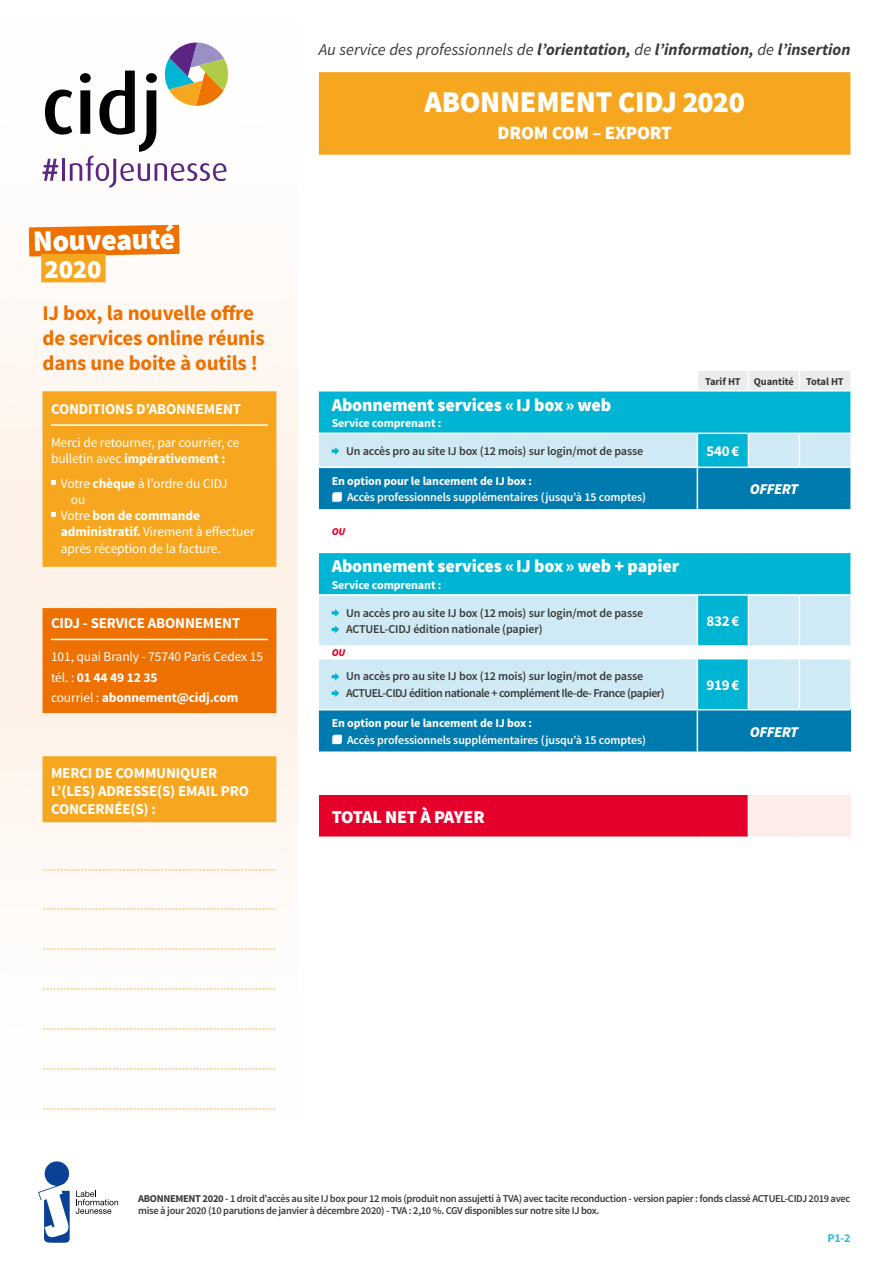
<style>
.page{position:relative;width:893px;height:1263px;background:#fff}
.page>*{position:absolute;margin:0;border:0;box-sizing:border-box;transform-origin:0 0}
.t1{font:900 30px "Source Sans Pro";letter-spacing:-.01em;color:#fff}
.t2{font:900 29.7px "Source Sans Pro";color:#fff}
.t3{font:900 26.7px "Source Sans Pro";color:#fff}
.t4{font:700 21px/25.2px "Source Sans Pro";letter-spacing:-.01em;color:#ee7100}
.t5{font:900 18.75px "Source Sans Pro";letter-spacing:-.01em;color:#fff}
.t6{font:900 18px "Source Sans Pro";letter-spacing:-.01em;color:#fff}
.t7{font:italic 700 16.5px "Source Sans Pro";color:#3a3a39}
.t8{font:700 15px/18px "Source Sans Pro";letter-spacing:-.01em;color:#fff}
.t9{font:italic 900 15px "Source Sans Pro";letter-spacing:-.025em;color:#fff}
.t10{font:13.5px/20.4px "Source Sans Pro";letter-spacing:-.01em;color:#fff}
.t11{font:700 13.5px "Source Sans Pro";letter-spacing:-.01em;color:#fff}
.t12{font:700 12px "Source Sans Pro";color:#fdd49a}
.t13{font:600 12px/16.5px "Source Sans Pro";letter-spacing:-.01em;color:#3a3a39}
.t14{font:600 12px/16.5px "Source Sans Pro";letter-spacing:-.04em;color:#3a3a39}
.t15{font:600 12px "Source Sans Pro";letter-spacing:-.01em;color:#fff}
.t16{font:700 12px "Source Sans Pro";letter-spacing:-.01em;color:#fff}
.t17{font:700 12px "Source Sans Pro";color:#35bcd9}
.t18{font:600 10.5px/12.6px "Source Sans Pro";letter-spacing:-.03em;color:#3a3a39}
.t19{font:700 10.5px "Source Sans Pro";letter-spacing:-.01em;color:#3a3a39}
.t20{font:italic 900 10.5px "Source Sans Pro";color:#e4002b}
.s1{font-weight:700}
.s2{font-weight:400}
</style>
<div class="page">
<svg style="left:0;top:171px;width:298px;height:695px;fill:#fef6f0"></svg>
<div style="left:319px;top:72px;width:531px;height:83px;background:#f7a71f"></div>
<div style="left:43px;top:391px;width:233px;height:176px;background:#f7a71f"></div>
<hr style="left:51px;top:424px;width:217px;height:2px;background:#fff">
<div style="left:43px;top:608px;width:233px;height:105px;background:#ee7100"></div>
<hr style="left:51px;top:639px;width:217px;height:1px;background:#fff">
<div style="left:43px;top:756px;width:233px;height:66px;background:#f7a71f"></div>
<svg style="left:51px;top:480px;width:5px;height:5px"></svg>
<svg style="left:51px;top:512px;width:5px;height:5px"></svg>
<div style="left:319px;top:391px;width:531px;height:42px;background:#00b4d4"></div>
<div style="left:319px;top:434px;width:531px;height:33px;background:#cfeaf4"></div>
<div style="left:319px;top:468px;width:531px;height:41px;background:#007baf"></div>
<svg style="left:319px;top:553px;width:531px;height:198px;background:#7fcbe1"></svg>
<div style="left:697px;top:710px;width:153px;height:42px;background:#007baf"></div>
<div style="left:319px;top:795px;width:429px;height:42px;background:#e4002b"></div>
<div style="left:748px;top:795px;width:102px;height:42px;background:#fdece8"></div>
<hr style="left:799px;top:434px;width:1px;height:33px;background:#fff">
<hr style="left:799px;top:596px;width:1px;height:49px;background:#fff">
<hr style="left:319px;top:645px;width:378px;height:2px;background:#fff">
<hr style="left:748px;top:645px;width:51px;height:2px;background:#fff">
<svg style="left:697px;top:434px;width:52px;height:275px"></svg>
<hr style="left:799px;top:645px;width:51px;height:2px;background:#fff">
<hr style="left:697px;top:659px;width:1px;height:50px;background:#fff">
<hr style="left:748px;top:659px;width:1px;height:50px;background:#fff">
<hr style="left:799px;top:659px;width:1px;height:50px;background:#fff">
<hr style="left:319px;top:709px;width:378px;height:1px;background:#fff">
<hr style="left:697px;top:709px;width:51px;height:1px;background:#fff">
<hr style="left:697px;top:710px;width:1px;height:41px;background:#fff">
<hr style="left:748px;top:709px;width:51px;height:1px;background:#fff">
<hr style="left:799px;top:709px;width:51px;height:1px;background:#fff">
<hr style="left:697px;top:751px;width:51px;height:2px;background:#fff">
<hr style="left:748px;top:751px;width:51px;height:2px;background:#fff">
<hr style="left:799px;top:751px;width:51px;height:2px;background:#fff">
<hr style="left:319px;top:836px;width:378px;height:2px;background:#fff">
<hr style="left:697px;top:836px;width:51px;height:2px;background:#fff">
<hr style="left:748px;top:836px;width:51px;height:2px;background:#fff">
<hr style="left:799px;top:836px;width:51px;height:2px;background:#fff">
<div style="left:698px;top:371px;width:152px;height:19px;background:#ececec"></div>
<hr style="left:748px;top:795px;width:1px;height:41px;background:#fff">
<hr style="left:697px;top:467px;width:51px;height:1px;background:#fff">
<hr style="left:748px;top:467px;width:51px;height:1px;background:#fff">
<hr style="left:697px;top:509px;width:51px;height:2px;background:#fff">
<hr style="left:748px;top:509px;width:51px;height:2px;background:#fff">
<hr style="left:697px;top:552px;width:51px;height:1px;background:#fff">
<hr style="left:748px;top:552px;width:51px;height:1px;background:#fff">
<hr style="left:319px;top:594px;width:378px;height:2px;background:#fff">
<hr style="left:697px;top:594px;width:51px;height:2px;background:#fff">
<hr style="left:748px;top:594px;width:51px;height:2px;background:#fff">
<hr style="left:799px;top:594px;width:51px;height:2px;background:#fff">
<hr style="left:319px;top:658px;width:378px;height:1px;background:#fff">
<hr style="left:697px;top:658px;width:51px;height:1px;background:#fff">
<hr style="left:748px;top:658px;width:51px;height:1px;background:#fff">
<hr style="left:799px;top:658px;width:51px;height:1px;background:#fff">
<svg style="left:332px;top:447px;width:7px;height:8px"></svg>
<svg style="left:332px;top:491px;width:11px;height:11px"></svg>
<svg style="left:332px;top:609px;width:7px;height:8px"></svg>
<svg style="left:332px;top:625px;width:7px;height:8px"></svg>
<svg style="left:332px;top:673px;width:7px;height:8px"></svg>
<svg style="left:332px;top:689px;width:7px;height:8px"></svg>
<svg style="left:332px;top:734px;width:11px;height:11px"></svg>
<svg style="left:0;top:210px;width:209px;height:108px"></svg>
<div style="left:41px;top:254px;width:65px;height:28px;background:#f7a71f"></div>
<svg style="left:38px;top:1161px;width:80px;height:82px"></svg>
<svg style="left:43px;top:42px;width:186px;height:146px"></svg>
<h2 class="t2" style="left:33px;top:221px;width:144px;rotate:-1deg">Nouveauté</h2>
<h3 class="t3" style="left:45px;top:250px;width:58px">2020</h3>
<h3 class="t4" style="left:43px;top:301px;width:224px">IJ box, la nouvelle offre de services online réunis dans une boite à outils !</h3>
<p class="t8" style="left:51px;top:400px;width:192px">CONDITIONS D’ABONNEMENT</p>
<p class="t10" style="left:51px;top:435px;width:190px;line-height:16.2px">Merci de retourner, par courrier, ce bulletin avec <span class="s1">impérativement :</span></p>
<p class="t10" style="left:61px;top:473px;width:168px">Votre <span class="s1">chèque</span> à l’ordre du CIDJ</p>
<p class="t10" style="left:71px;top:490px;width:16px">ou</p>
<p class="t11" style="left:61px;top:507px;width:141px"><span class="s2">Votre</span> bon de commande</p>
<p class="t10" style="left:61px;top:522px;width:195px"><span class="s1">administratif.</span> Virement à effectuer</p>
<p class="t10" style="left:61px;top:538px;width:161px">après réception de la facture.</p>
<p class="t8" style="left:51px;top:615px;width:191px">CIDJ - SERVICE ABONNEMENT</p>
<p class="t10" style="left:51px;top:647px;width:214px">101, quai Branly - 75740 Paris Cedex 15 tél. : <span class="s1">01 44 49 12 35<br></span>courriel : <span class="s1">abonnement@cidj.com</span></p>
<p class="t8" style="left:51px;top:764px;width:200px">MERCI DE COMMUNIQUER<br>L’(LES) ADRESSE(S) EMAIL PRO<br>CONCERNÉE(S) :</p>
<p class="t12" style="left:43px;top:859px;width:235px">...................................................................</p>
<p class="t12" style="left:43px;top:899px;width:235px">...................................................................</p>
<p class="t12" style="left:43px;top:939px;width:235px">...................................................................</p>
<p class="t12" style="left:43px;top:978px;width:235px">...................................................................</p>
<p class="t12" style="left:43px;top:1018px;width:235px">...................................................................</p>
<p class="t12" style="left:43px;top:1058px;width:235px">...................................................................</p>
<p class="t12" style="left:43px;top:1098px;width:235px">...................................................................</p>
<h3 class="t7" style="left:319px;top:39px;width:533px"><span class="s2">Au service des professionnels de</span> l’orientation, <span class="s2">de</span> l’information, <span class="s2">de</span> l’insertion</h3>
<h1 class="t1" style="left:424px;top:81px;width:322px">ABONNEMENT CIDJ 2020</h1>
<h3 class="t5" style="left:498px;top:120px;width:176px">DROM COM – EXPORT</h3>
<p class="t19" style="left:705px;top:375px;width:140px">Tarif HT Quantité Total HT</p>
<h3 class="t6" style="left:332px;top:392px;width:281px">Abonnement services «IJ box» web</h3>
<p class="t16" style="left:332px;top:415px;width:111px">Service comprenant :</p>
<p class="t13" style="left:346px;top:443px;width:299px">Un accès pro au site IJ box (12 mois) sur login/mot de passe</p>
<p class="t8" style="left:706px;top:442px;width:34px">540€</p>
<p class="t16" style="left:332px;top:473px;width:202px">En option pour le lancement de IJ box :</p>
<p class="t15" style="left:347px;top:490px;width:301px">Accès professionnels supplémentaires (jusqu’à 15 comptes)</p>
<p class="t20" style="left:332px;top:525px;width:15px">OU</p>
<h3 class="t6" style="left:332px;top:554px;width:349px">Abonnement services «IJ box» web + papier</h3>
<p class="t16" style="left:332px;top:577px;width:111px">Service comprenant :</p>
<p class="t13" style="left:346px;top:605px;width:299px">Un accès pro au site IJ box (12 mois) sur login/mot de passe<br>ACTUEL-CIDJ édition nationale (papier)</p>
<p class="t8" style="left:706px;top:613px;width:34px">832€</p>
<p class="t20" style="left:332px;top:646px;width:15px">OU</p>
<p class="t14" style="left:346px;top:668px;width:320px">Un accès pro au site IJ box (12 mois) sur login/mot de passe<br>ACTUEL-CIDJ édition nationale + complément Ile-de- France (papier)</p>
<p class="t8" style="left:706px;top:676px;width:34px">919€</p>
<p class="t16" style="left:332px;top:715px;width:202px">En option pour le lancement de IJ box :</p>
<p class="t15" style="left:347px;top:732px;width:301px">Accès professionnels supplémentaires (jusqu’à 15 comptes)</p>
<p class="t9" style="left:750px;top:479px;width:50px">OFFERT</p>
<p class="t9" style="left:750px;top:722px;width:50px">OFFERT</p>
<h3 class="t6" style="left:332px;top:804px;width:155px">TOTAL NET À PAYER</h3>
<p class="t18" style="left:138px;top:1192px;width:714px"><span class="s1">ABONNEMENT 2020</span> - 1 droit d’accès au site IJ box pour 12 mois (produit non assujetti à TVA) avec tacite reconduction - version papier : fonds classé ACTUEL-CIDJ 2019 avec mise à jour 2020 (10 parutions de janvier à décembre 2020) - TVA : 2,10 %. CGV disponibles sur notre site IJ box.</p>
<p class="t17" style="left:828px;top:1230px;width:24px">P1-2</p>
</div>
